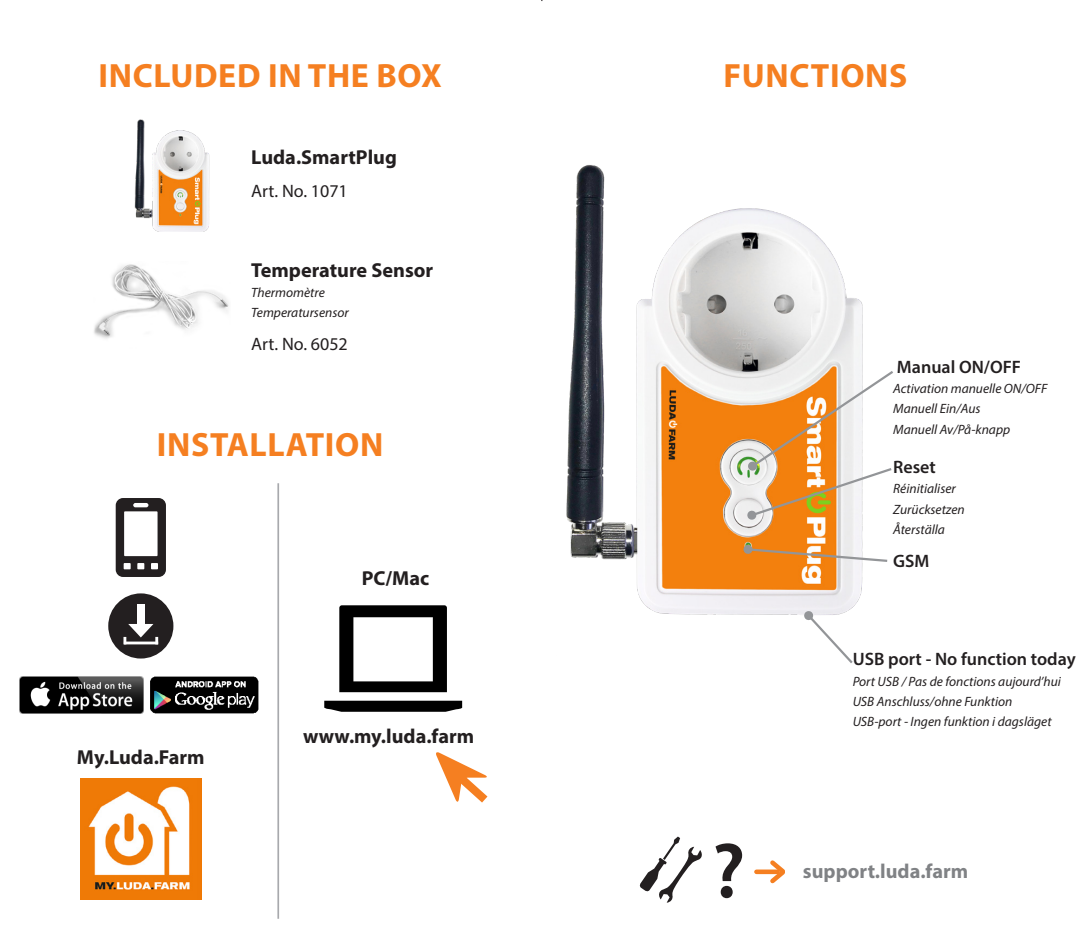
<style>
.page{position:relative;width:1085px;height:944px;background:#fff}
.page>*{position:absolute;margin:0;border:0;box-sizing:border-box;transform-origin:0 0}
.t1{font:600 78.75px "Myriad Pro";color:#231f20}
.t2{font:700 33.75px "Myriad Pro";letter-spacing:.02em;color:#f57f21}
.t3{font:700 20.25px "Myriad Pro";color:#231f20}
.t4{font:700 20.25px "Myriad Pro";color:#808285}
.t5{font:600 18px "Myriad Pro";color:#231f20}
.t6{font:18px "Myriad Pro";color:#231f20}
.t7{font:italic 13.5px/20.2px "Myriad Pro";color:#231f20}
</style>
<div class="page">
<img style="left:566px;top:165px;width:297px;height:450px">
<img style="left:134px;top:119px;width:76px;height:113px">
<div style="left:108px;top:593px;width:65px;height:66px;background:#231f20;border-radius:50%"></div>
<div style="left:137px;top:604px;width:7px;height:24px;background:#fff"></div>
<svg style="left:123px;top:624px;width:35px;height:20px"></svg>
<img style="left:20px;top:677px;width:124px;height:36px">
<img style="left:150px;top:676px;width:109px;height:38px">
<svg style="left:746px;top:369px;width:147px;height:151px"></svg>
<svg style="left:742px;top:544px;width:146px;height:19px"></svg>
<svg style="left:803px;top:610px;width:51px;height:53px"></svg>
<img style="left:80px;top:778px;width:121px;height:122px">
<svg style="left:324px;top:701px;width:138px;height:11px;background:#101010"></svg>
<svg style="left:339px;top:605px;width:108px;height:87px"></svg>
<svg style="left:436px;top:752px;width:52px;height:51px"></svg>
<hr style="left:277px;top:483px;width:2px;height:436px;background:#a8a9ad">
<svg style="left:116px;top:498px;width:50px;height:79px"></svg>
<img style="left:94px;top:264px;width:135px;height:75px">
<svg style="left:766px;top:860px;width:19px;height:24px"></svg>
<div style="left:756px;top:869px;width:21px;height:5px;background:#f57f21"></div>
<svg style="left:639px;top:837px;width:63px;height:66px"></svg>
<p class="t2" style="left:98px;top:54px;width:345px">INCLUDED IN THE BOX</p>
<p class="t3" style="left:251px;top:144px;width:147px">Luda.SmartPlug</p>
<p class="t6" style="left:251px;top:180px;width:98px">Art. No. 1071</p>
<p class="t3" style="left:251px;top:257px;width:183px">Temperature Sensor</p>
<p class="t7" style="left:251px;top:282px;width:99px">Thermomètre<br>Temperatursensor</p>
<p class="t6" style="left:251px;top:333px;width:98px">Art. No. 6052</p>
<p class="t2" style="left:157px;top:423px;width:228px">INSTALLATION</p>
<p class="t3" style="left:77px;top:743px;width:129px">My.Luda.Farm</p>
<p class="t3" style="left:361px;top:565px;width:69px">PC/Mac</p>
<p class="t3" style="left:303px;top:723px;width:173px">www.my.luda.farm</p>
<p class="t2" style="left:723px;top:54px;width:185px">FUNCTIONS</p>
<p class="t5" style="left:896px;top:355px;width:126px">Manual ON/OFF</p>
<p class="t7" style="left:893px;top:378px;width:156px">Activation manuelle ON/OFF<br>Manuell Ein/Aus<br>Manuell Av/På-knapp</p>
<p class="t5" style="left:893px;top:456px;width:44px">Reset</p>
<p class="t7" style="left:893px;top:478px;width:73px">Réinitialiser<br>Zurücksetzen<br>Återställa</p>
<p class="t5" style="left:893px;top:549px;width:38px">GSM</p>
<p class="t1" style="left:711px;top:821px;width:35px">?</p>
<p class="t5" style="left:852px;top:648px;width:224px">USB port - No function today</p>
<p class="t7" style="left:852px;top:671px;width:210px">Port USB / Pas de fonctions aujourd’hui<br>USB Anschluss/ohne Funktion<br>USB-port - Ingen funktion i dagsläget</p>
<p class="t4" style="left:802px;top:858px;width:167px">support.luda.farm</p>
</div>
